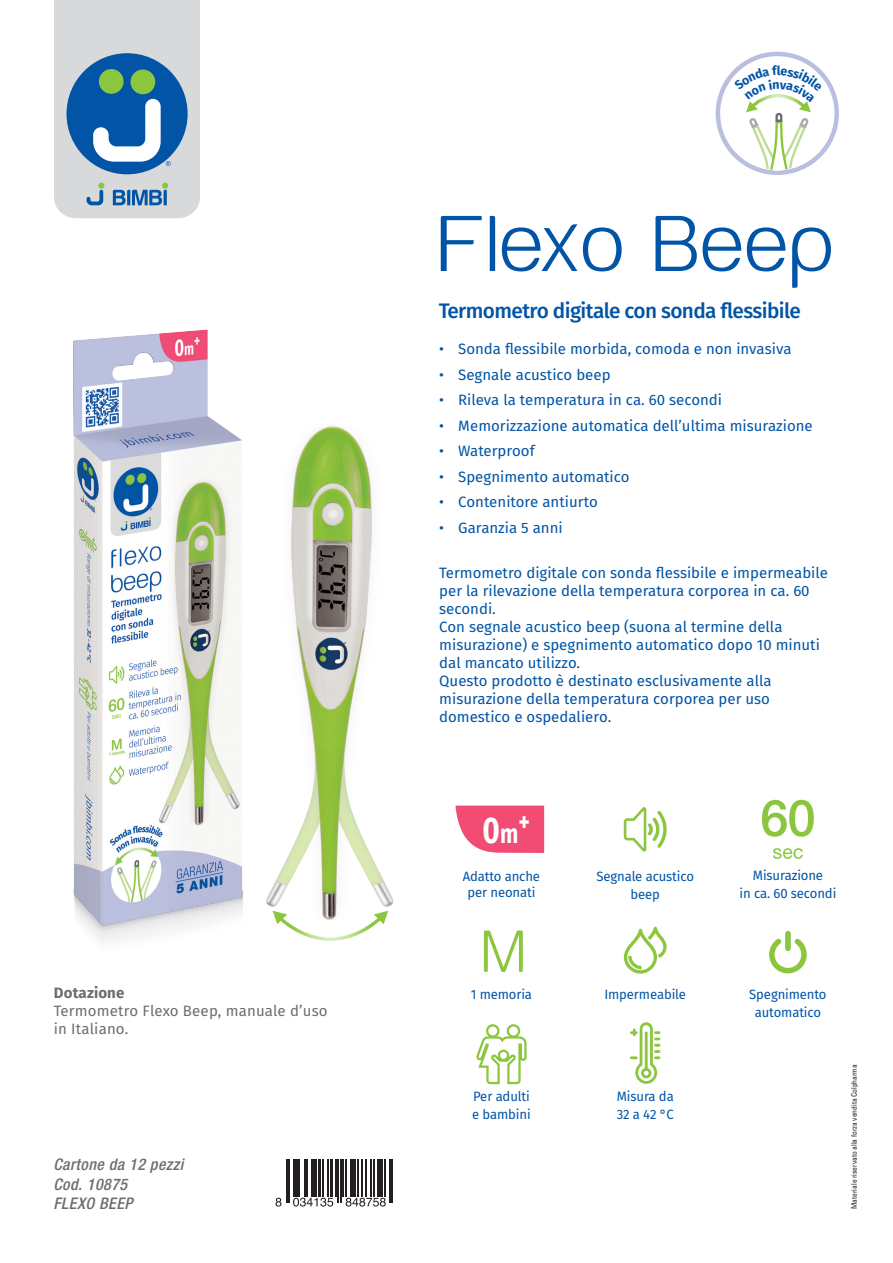
<style>
.page{position:relative;width:893px;height:1263px;background:#fff}
.page>*{position:absolute;margin:0;border:0;box-sizing:border-box;transform-origin:0 0}
.t1{font:300 81px "Harabara Mais Light Harabara Mais";letter-spacing:-.03em;color:#0154a6;scale:1.1 1}
.t2{font:500 50.7px "Helvetica Neue LT Std";color:#8bc63e}
.t3{font:700 27px "Fira Sans";color:#fff;scale:.8 1}
.t4{font:500 21px "Fira Sans";letter-spacing:-.03em;color:#0154a6}
.t5{font:italic 500 condensed 16.05px/19.2px "Helvetica Neue LT Std";letter-spacing:.03em;color:#6c6d70}
.t6{font:15px/18px "Fira Sans";color:#0154a6}
.t7{font:15px/18px "Fira Sans";letter-spacing:.01em;color:#6c6d70}
.t8{font:700 15px "Fira Sans";letter-spacing:.01em;color:#6c6d70}
.t9{font:13.5px/18px "Fira Sans";letter-spacing:-.01em;color:#0154a6;text-align:center}
.t10{font:condensed 7.5px "Univers LT Std";color:#231f20}
.s1{font-size:37.2px}
</style>
<div class="page">
<img style="left:73px;top:329px;width:170px;height:613px">
<svg style="left:54px;top:0;width:146px;height:218px;background:#98b3c8"></svg>
<div style="left:716px;top:52px;width:123px;height:123px;border:4px solid #babfe0;border-radius:50%"></div>
<hr style="left:286px;top:1160px;width:1px;height:37px;background:#231f20">
<hr style="left:289px;top:1160px;width:1px;height:37px;background:#231f20">
<hr style="left:293px;top:1160px;width:2px;height:37px;background:#231f20">
<hr style="left:296px;top:1160px;width:2px;height:37px;background:#231f20">
<hr style="left:299px;top:1160px;width:1px;height:37px;background:#231f20">
<hr style="left:304px;top:1160px;width:1px;height:37px;background:#231f20">
<hr style="left:306px;top:1160px;width:2px;height:37px;background:#231f20">
<hr style="left:311px;top:1160px;width:2px;height:37px;background:#231f20">
<hr style="left:314px;top:1160px;width:3px;height:37px;background:#231f20">
<hr style="left:319px;top:1160px;width:2px;height:37px;background:#231f20">
<hr style="left:322px;top:1160px;width:1px;height:37px;background:#231f20">
<hr style="left:328px;top:1160px;width:1px;height:37px;background:#231f20">
<hr style="left:330px;top:1160px;width:2px;height:37px;background:#231f20">
<hr style="left:336px;top:1160px;width:1px;height:37px;background:#231f20">
<hr style="left:338px;top:1160px;width:1px;height:37px;background:#231f20">
<hr style="left:340px;top:1160px;width:1px;height:37px;background:#231f20">
<hr style="left:342px;top:1160px;width:1px;height:37px;background:#231f20">
<hr style="left:346px;top:1160px;width:1px;height:37px;background:#231f20">
<hr style="left:350px;top:1160px;width:1px;height:37px;background:#231f20">
<hr style="left:352px;top:1160px;width:4px;height:37px;background:#231f20">
<hr style="left:358px;top:1160px;width:1px;height:37px;background:#231f20">
<hr style="left:361px;top:1160px;width:1px;height:37px;background:#231f20">
<hr style="left:366px;top:1160px;width:1px;height:37px;background:#231f20">
<hr style="left:370px;top:1160px;width:1px;height:37px;background:#231f20">
<hr style="left:374px;top:1160px;width:1px;height:37px;background:#231f20">
<hr style="left:377px;top:1160px;width:3px;height:37px;background:#231f20">
<hr style="left:381px;top:1160px;width:1px;height:37px;background:#231f20">
<hr style="left:385px;top:1160px;width:1px;height:37px;background:#231f20">
<hr style="left:389px;top:1160px;width:1px;height:37px;background:#231f20">
<hr style="left:391px;top:1160px;width:2px;height:37px;background:#231f20">
<svg style="left:276px;top:1197px;width:117px;height:9px"></svg>
<svg style="left:455px;top:805px;width:89px;height:48px;background:#f16084"></svg>
<svg style="left:773px;top:848px;width:30px;height:11px"></svg>
<div style="left:507px;top:1024px;width:13px;height:14px;border:2px solid #8bc63e;border-radius:50%"></div>
<div style="left:486px;top:1024px;width:13px;height:14px;border:2px solid #8bc63e;border-radius:50%"></div>
<svg style="left:476px;top:1035px;width:51px;height:50px"></svg>
<svg style="left:484px;top:930px;width:39px;height:42px"></svg>
<svg style="left:769px;top:938px;width:38px;height:35px"></svg>
<div style="left:785px;top:931px;width:6px;height:20px;background:#8bc63e;border-radius:3px"></div>
<svg style="left:631px;top:1022px;width:28px;height:62px"></svg>
<div style="left:641px;top:1068px;width:10px;height:10px;border:3px solid #8bc63e;border-radius:50%"></div>
<hr style="left:645px;top:1033px;width:3px;height:35px;background:#8bc63e">
<svg style="left:623px;top:807px;width:44px;height:44px"></svg>
<div style="left:624px;top:929px;width:33px;height:45px;border:3px solid #8bc63e;border-radius:15px"></div>
<svg style="left:626px;top:926px;width:41px;height:45px"></svg>
<img style="left:266px;top:426px;width:128px;height:486px">
<svg style="left:272px;top:911px;width:116px;height:30px"></svg>
<svg style="left:734px;top:65px;width:88px;height:105px"></svg>
<p class="t8" style="left:54px;top:982px;width:72px">Dotazione</p>
<p class="t7" style="left:54px;top:1003px;width:275px">Termometro Flexo Beep, manuale d’uso in Italiano.</p>
<p class="t5" style="left:53px;top:1155px;width:132px">Cartone da 12 pezzi<br>Cod. 10875<br>FLEXO BEEP</p>
<h1 class="t1" style="left:435px;top:198px;width:365px">Flexo Beep</h1>
<h3 class="t4" style="left:439px;top:296px;width:364px">Termometro digitale con sonda flessibile</h3>
<p class="t6" style="left:439px;top:341px;width:354px">• Sonda flessibile morbida, comoda e non invasiva</p>
<p class="t6" style="left:439px;top:367px;width:173px">• Segnale acustico beep</p>
<p class="t6" style="left:439px;top:392px;width:285px">• Rileva la temperatura in ca. 60 secondi</p>
<p class="t6" style="left:439px;top:418px;width:375px">• Memorizzazione automatica dell’ultima misurazione</p>
<p class="t6" style="left:439px;top:443px;width:97px">• Waterproof</p>
<p class="t6" style="left:439px;top:469px;width:192px">• Spegnimento automatico</p>
<p class="t6" style="left:439px;top:494px;width:160px">• Contenitore antiurto</p>
<p class="t6" style="left:439px;top:520px;width:125px">• Garanzia 5 anni</p>
<p class="t6" style="left:439px;top:564px;width:390px">Termometro digitale con sonda flessibile e impermeabile per la rilevazione della temperatura corporea in ca. 60 secondi.<br>Con segnale acustico beep (suona al termine della misurazione) e spegnimento automatico dopo 10 minuti dal mancato utilizzo.<br>Questo prodotto è destinato esclusivamente alla misurazione della temperatura corporea per uso domestico e ospedaliero.</p>
<h3 class="t3" style="left:483px;top:809px;width:61px"><span class="s1">0</span>m+</h3>
<p class="t9" style="left:463px;top:869px;width:79px;line-height:16.2px">Adatto anche per neonati</p>
<p class="t9" style="left:596px;top:868px;width:99px">Segnale acustico beep</p>
<h2 class="t2" style="left:760px;top:788px;width:57px">60</h2>
<p class="t9" style="left:740px;top:867px;width:98px">Misurazione<br>in ca. 60 secondi</p>
<p class="t9" style="left:471px;top:986px;width:63px">1 memoria</p>
<p class="t9" style="left:472px;top:1089px;width:60px;text-align:left">Per adulti e bambini</p>
<p class="t9" style="left:604px;top:986px;width:83px">Impermeabile</p>
<p class="t9" style="left:617px;top:1089px;width:59px;text-align:left">Misura da<br>32 a 42 °C</p>
<p class="t9" style="left:749px;top:986px;width:79px">Spegnimento automatico</p>
<p class="t10" style="left:849px;top:1209px;width:146px;rotate:-90deg">Materiale riservato alla forza vendita Colpharma</p>
</div>
